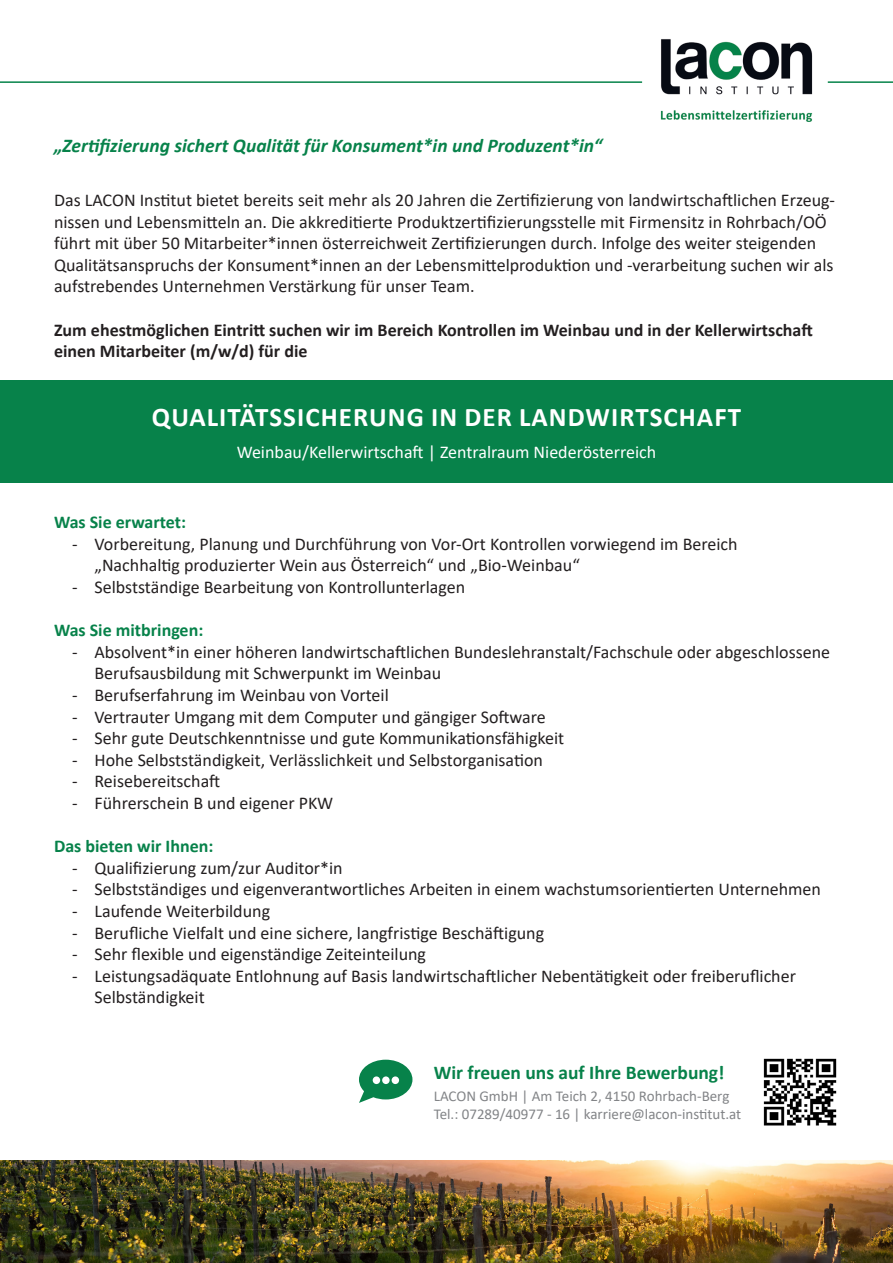
<style>
.page{position:relative;width:893px;height:1263px;background:#fff}
.page>*{position:absolute;margin:0;border:0;box-sizing:border-box;transform-origin:0 0}
.t1{font:700 27px "Calibri";letter-spacing:.04em;color:#fff}
.t2{font:italic 700 19.5px "Calibri";color:#07824a}
.t3{font:700 19.5px "Calibri";color:#07824a}
.t4{font:18px/21.6px "Calibri";color:#231f20}
.t5{font:700 18px/21.6px "Calibri";color:#231f20}
.t6{font:18px "Calibri";color:#fff}
.t7{font:700 18px "Calibri";color:#07824a}
.t8{font:15px "Calibri";color:#828487}
</style>
<div class="page">
<div style="left:0;top:381px;width:893px;height:102px;background:#07824a"></div>
<img style="left:660px;top:39px;width:153px;height:83px">
<hr style="left:0;top:81px;width:642px;height:2px;background:#06834a">
<hr style="left:828px;top:81px;width:65px;height:2px;background:#06834a">
<img style="left:763px;top:1058px;width:74px;height:68px">
<svg style="left:359px;top:1060px;width:53px;height:43px"></svg>
<img style="left:0;top:1161px;width:893px;height:102px">
<p class="t2" style="left:54px;top:132px;width:550px">„Zertifizierung sichert Qualität für Konsument*in und Produzent*in“</p>
<p class="t4" style="left:54px;top:189px;width:783px">Das LACON Institut bietet bereits seit mehr als 20 Jahren die Zertifizierung von landwirtschaftlichen Erzeug&shy;nissen und Lebensmitteln an. Die akkreditierte Produktzertifizierungsstelle mit Firmensitz in Rohrbach/OÖ führt mit über 50 Mitarbeiter*innen österreichweit Zertifizierungen durch. Infolge des weiter steigenden Qualitätsanspruchs der Konsument*innen an der Lebensmittelproduktion und -verarbeitung suchen wir als aufstrebendes Unternehmen Verstärkung für unser Team.</p>
<p class="t5" style="left:54px;top:318px;width:760px">Zum ehestmöglichen Eintritt suchen wir im Bereich Kontrollen im Weinbau und in der Kellerwirtschaft einen Mitarbeiter (m/w/d) für die</p>
<p class="t1" style="left:152px;top:397px;width:591px">QUALITÄTSSICHERUNG IN DER LANDWIRTSCHAFT</p>
<p class="t6" style="left:237px;top:439px;width:421px">Weinbau/Kellerwirtschaft | Zentralraum Niederösterreich</p>
<p class="t7" style="left:54px;top:509px;width:134px">Was Sie erwartet:</p>
<p class="t4" style="left:72px;top:532px;width:667px">- Vorbereitung, Planung und Durchführung von Vor-Ort Kontrollen vorwiegend im Bereich</p>
<p class="t4" style="left:94px;top:554px;width:487px">„Nachhaltig produzierter Wein aus Österreich“ und „Bio-Weinbau“</p>
<p class="t4" style="left:72px;top:576px;width:395px">- Selbstständige Bearbeitung von Kontrollunterlagen</p>
<p class="t7" style="left:54px;top:617px;width:151px">Was Sie mitbringen:</p>
<p class="t4" style="left:72px;top:640px;width:760px">- Absolvent*in einer höheren landwirtschaftlichen Bundeslehranstalt/Fachschule oder abgeschlossene</p>
<p class="t4" style="left:94px;top:662px;width:348px">Berufsausbildung mit Schwerpunkt im Weinbau</p>
<p class="t4" style="left:72px;top:684px;width:318px">- Berufserfahrung im Weinbau von Vorteil</p>
<p class="t4" style="left:72px;top:705px;width:475px">- Vertrauter Umgang mit dem Computer und gängiger Software</p>
<p class="t4" style="left:72px;top:727px;width:494px">- Sehr gute Deutschkenntnisse und gute Kommunikationsfähigkeit</p>
<p class="t4" style="left:72px;top:748px;width:473px">- Hohe Selbstständigkeit, Verlässlichkeit und Selbstorganisation</p>
<p class="t4" style="left:72px;top:770px;width:150px">- Reisebereitschaft</p>
<p class="t4" style="left:72px;top:792px;width:263px">- Führerschein B und eigener PKW</p>
<p class="t7" style="left:54px;top:833px;width:161px">Das bieten wir Ihnen:</p>
<p class="t4" style="left:72px;top:856px;width:272px">- Qualifizierung zum/zur Auditor*in</p>
<p class="t4" style="left:72px;top:878px;width:750px">- Selbstständiges und eigenverantwortliches Arbeiten in einem wachstumsorientierten Unternehmen</p>
<p class="t4" style="left:72px;top:900px;width:200px">- Laufende Weiterbildung</p>
<p class="t4" style="left:72px;top:921px;width:474px">- Berufliche Vielfalt und eine sichere, langfristige Beschäftigung</p>
<p class="t4" style="left:72px;top:943px;width:356px">- Sehr flexible und eigenständige Zeiteinteilung</p>
<p class="t4" style="left:72px;top:964px;width:725px">- Leistungsadäquate Entlohnung auf Basis landwirtschaftlicher Nebentätigkeit oder freiberuflicher</p>
<p class="t4" style="left:94px;top:986px;width:112px">Selbständigkeit</p>
<p class="t3" style="left:434px;top:1059px;width:292px">Wir freuen uns auf Ihre Bewerbung!</p>
<p class="t8" style="left:434px;top:1086px;width:297px">LACON GmbH | Am Teich 2, 4150 Rohrbach-Berg</p>
<p class="t8" style="left:434px;top:1104px;width:309px">Tel.: 07289/40977 - 16 | karriere@lacon-institut.at</p>
</div>
